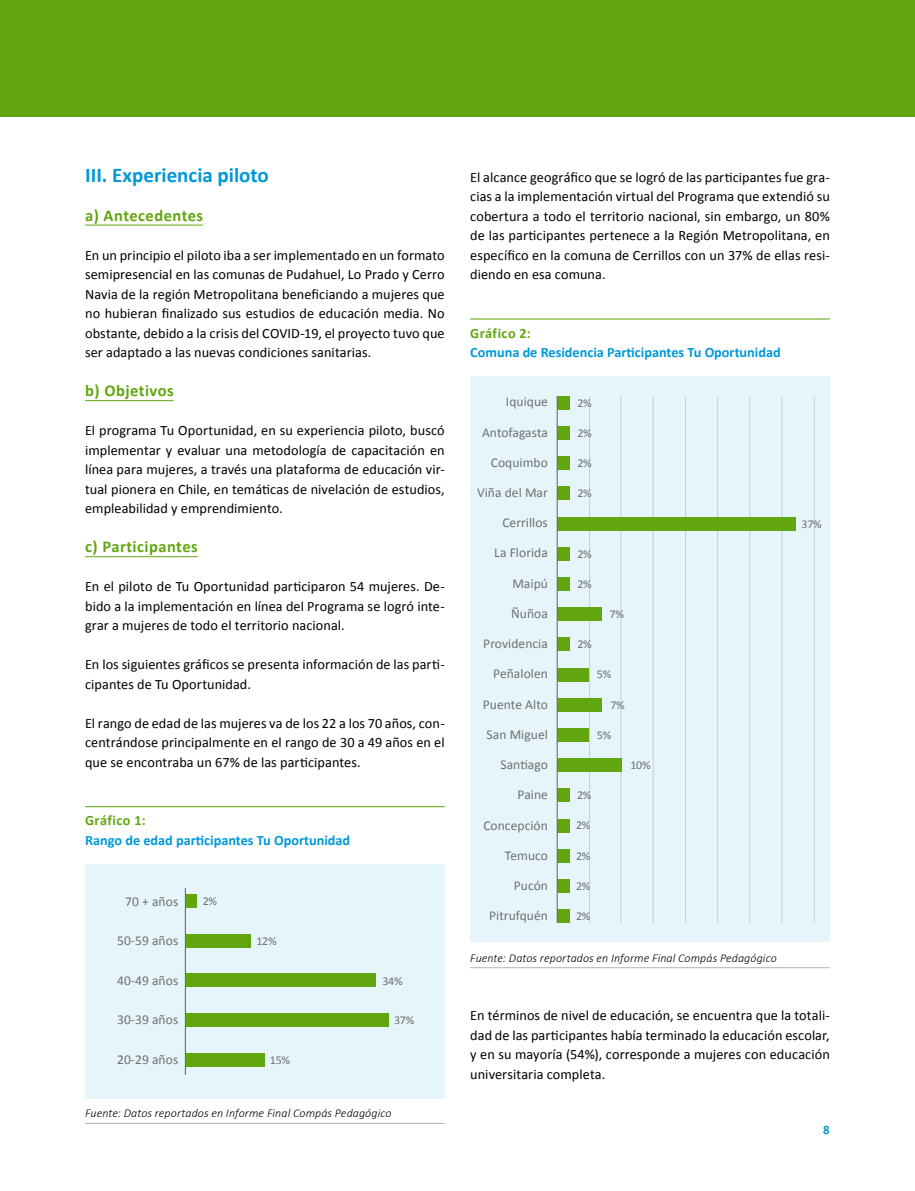
<style>
.page{position:relative;width:915px;height:1191px;background:#fff}
.page>*{position:absolute;margin:0;border:0;box-sizing:border-box;transform-origin:0 0}
.t1{font:700 21px "Calibri";color:#0098d8}
.t2{font:700 16.5px "Calibri";letter-spacing:.03em;color:#61a60e}
.t3{font:14.25px/19.5px "Calibri";letter-spacing:.005em;color:#000;text-align:justify}
.t4{font:700 14.25px "Calibri";color:#0098d8}
.t5{font:700 14.25px "Calibri";letter-spacing:.03em;color:#61a60e}
.t6{font:13.5px "Calibri";letter-spacing:.005em;color:#706f6f}
.t7{font:700 12.75px "Calibri";color:#0098d8}
.t8{font:italic 300 12px "Calibri";letter-spacing:.01em;color:#000}
.t9{font:12px "Calibri";letter-spacing:-.025em;color:#706f6f}
</style>
<div class="page">
<div style="left:0;top:0;width:914px;height:116px;background:#61a60e"></div>
<hr style="left:85px;top:225px;width:118px;height:1px;background:#61a60e">
<hr style="left:85px;top:400px;width:89px;height:1px;background:#61a60e">
<hr style="left:85px;top:556px;width:113px;height:1px;background:#61a60e">
<div style="left:85px;top:864px;width:359px;height:234px;background:#e6f5fb"></div>
<hr style="left:85px;top:806px;width:359px;height:1px;background:#61a60e">
<hr style="left:85px;top:1123px;width:359px;height:1px;background:#b3b2b2">
<div style="left:186px;top:1013px;width:203px;height:14px;background:#61a60e"></div>
<div style="left:186px;top:1053px;width:78px;height:13px;background:#61a60e"></div>
<div style="left:186px;top:973px;width:189px;height:14px;background:#61a60e"></div>
<div style="left:186px;top:934px;width:64px;height:13px;background:#61a60e"></div>
<div style="left:186px;top:894px;width:10px;height:13px;background:#61a60e"></div>
<hr style="left:185px;top:888px;width:1px;height:187px;background:#706f6f">
<div style="left:470px;top:376px;width:359px;height:566px;background:#e6f5fb"></div>
<hr style="left:470px;top:318px;width:359px;height:1px;background:#61a60e">
<hr style="left:470px;top:967px;width:359px;height:1px;background:#b3b2b2">
<hr style="left:589px;top:396px;width:1px;height:527px;background:#dadada">
<hr style="left:620px;top:396px;width:1px;height:527px;background:#dadada">
<hr style="left:652px;top:396px;width:1px;height:527px;background:#dadada">
<hr style="left:685px;top:396px;width:1px;height:527px;background:#dadada">
<hr style="left:717px;top:396px;width:1px;height:527px;background:#dadada">
<hr style="left:749px;top:396px;width:1px;height:527px;background:#dadada">
<hr style="left:781px;top:396px;width:1px;height:527px;background:#dadada">
<hr style="left:813px;top:396px;width:1px;height:527px;background:#dadada">
<div style="left:557px;top:396px;width:12px;height:13px;background:#61a60e"></div>
<div style="left:557px;top:426px;width:12px;height:14px;background:#61a60e"></div>
<div style="left:557px;top:456px;width:12px;height:14px;background:#61a60e"></div>
<div style="left:557px;top:487px;width:12px;height:13px;background:#61a60e"></div>
<div style="left:557px;top:517px;width:238px;height:13px;background:#61a60e"></div>
<div style="left:557px;top:547px;width:12px;height:13px;background:#61a60e"></div>
<div style="left:557px;top:577px;width:12px;height:14px;background:#61a60e"></div>
<div style="left:557px;top:607px;width:44px;height:14px;background:#61a60e"></div>
<div style="left:557px;top:637px;width:12px;height:14px;background:#61a60e"></div>
<div style="left:557px;top:668px;width:32px;height:13px;background:#61a60e"></div>
<div style="left:557px;top:698px;width:44px;height:13px;background:#61a60e"></div>
<div style="left:557px;top:728px;width:32px;height:13px;background:#61a60e"></div>
<div style="left:557px;top:758px;width:64px;height:14px;background:#61a60e"></div>
<div style="left:557px;top:788px;width:12px;height:14px;background:#61a60e"></div>
<div style="left:557px;top:818px;width:12px;height:14px;background:#61a60e"></div>
<div style="left:557px;top:849px;width:12px;height:13px;background:#61a60e"></div>
<div style="left:557px;top:879px;width:12px;height:13px;background:#61a60e"></div>
<div style="left:557px;top:909px;width:12px;height:13px;background:#61a60e"></div>
<hr style="left:556px;top:396px;width:1px;height:526px;background:#706f6f">
<h1 class="t1" style="left:85px;top:161px;width:185px">III. Experiencia piloto</h1>
<p class="t2" style="left:85px;top:204px;width:119px">a) Antecedentes</p>
<p class="t3" style="left:85px;top:245px;width:361px">En un principio el piloto iba a ser implementado en un formato semipresencial en las comunas de Pudahuel, Lo Prado y Cerro Navia de la región Metropolitana beneficiando a mujeres que no hubieran finalizado sus estudios de educación media. No obstante, debido a la crisis del COVID-19, el proyecto tuvo que ser adaptado a las nuevas condiciones sanitarias.</p>
<p class="t2" style="left:85px;top:380px;width:90px">b) Objetivos</p>
<p class="t3" style="left:85px;top:421px;width:361px">El programa Tu Oportunidad, en su experiencia piloto, buscó implementar y evaluar una metodología de capacitación en línea para mujeres, a través una plataforma de educación vir&shy;tual pionera en Chile, en temáticas de nivelación de estudios, empleabilidad y emprendimiento.</p>
<p class="t2" style="left:85px;top:536px;width:114px">c) Participantes</p>
<p class="t3" style="left:85px;top:577px;width:361px">En el piloto de Tu Oportunidad participaron 54 mujeres. De&shy;bido a la implementación en línea del Programa se logró inte&shy;grar a mujeres de todo el territorio nacional.</p>
<p class="t3" style="left:85px;top:655px;width:361px">En los siguientes gráficos se presenta información de las parti&shy;cipantes de Tu Oportunidad.</p>
<p class="t3" style="left:85px;top:713px;width:361px">El rango de edad de las mujeres va de los 22 a los 70 años, con&shy;centrándose principalmente en el rango de 30 a 49 años en el que se encontraba un 67% de las participantes.</p>
<p class="t5" style="left:85px;top:811px;width:62px">Gráfico 1:</p>
<p class="t4" style="left:85px;top:831px;width:266px">Rango de edad participantes Tu Oportunidad</p>
<p class="t6" style="left:125px;top:893px;width:55px">70 + años</p>
<p class="t6" style="left:117px;top:932px;width:63px">50-59 años</p>
<p class="t6" style="left:117px;top:971px;width:63px">40-49 años</p>
<p class="t6" style="left:117px;top:1011px;width:63px">30-39 años</p>
<p class="t6" style="left:117px;top:1050px;width:63px">20-29 años</p>
<p class="t9" style="left:202px;top:893px;width:16px">2%</p>
<p class="t9" style="left:256px;top:933px;width:22px">12%</p>
<p class="t9" style="left:270px;top:1052px;width:22px">15%</p>
<p class="t9" style="left:382px;top:973px;width:22px">34%</p>
<p class="t9" style="left:394px;top:1012px;width:22px">37%</p>
<p class="t8" style="left:85px;top:1106px;width:308px">Fuente: Datos reportados en Informe Final Compás Pedagógico</p>
<p class="t3" style="left:470px;top:167px;width:361px">El alcance geográfico que se logró de las participantes fue gra&shy;cias a la implementación virtual del Programa que extendió su cobertura a todo el territorio nacional, sin embargo, un 80% de las participantes pertenece a la Región Metropolitana, en específico en la comuna de Cerrillos con un 37% de ellas resi&shy;diendo en esa comuna.</p>
<p class="t5" style="left:470px;top:324px;width:62px">Gráfico 2:</p>
<p class="t4" style="left:470px;top:343px;width:312px">Comuna de Residencia Participantes Tu Oportunidad</p>
<p class="t6" style="left:505px;top:393px;width:43px">Iquique</p>
<p class="t6" style="left:482px;top:423px;width:67px">Antofagasta</p>
<p class="t6" style="left:490px;top:454px;width:59px">Coquimbo</p>
<p class="t6" style="left:477px;top:484px;width:72px">Viña del Mar</p>
<p class="t6" style="left:502px;top:514px;width:47px">Cerrillos</p>
<p class="t6" style="left:494px;top:544px;width:55px">La Florida</p>
<p class="t6" style="left:512px;top:574px;width:37px">Maipú</p>
<p class="t6" style="left:511px;top:605px;width:38px">Ñuñoa</p>
<p class="t6" style="left:483px;top:635px;width:66px">Providencia</p>
<p class="t6" style="left:493px;top:665px;width:56px">Peñalolen</p>
<p class="t6" style="left:482px;top:695px;width:66px">Puente Alto</p>
<p class="t6" style="left:486px;top:726px;width:63px">San Miguel</p>
<p class="t6" style="left:500px;top:756px;width:49px">Santiago</p>
<p class="t6" style="left:517px;top:786px;width:32px">Paine</p>
<p class="t6" style="left:483px;top:816px;width:66px">Concepción</p>
<p class="t6" style="left:504px;top:847px;width:45px">Temuco</p>
<p class="t6" style="left:513px;top:877px;width:36px">Pucón</p>
<p class="t6" style="left:489px;top:907px;width:60px">Pitrufquén</p>
<p class="t9" style="left:577px;top:395px;width:16px">2%</p>
<p class="t9" style="left:577px;top:425px;width:16px">2%</p>
<p class="t9" style="left:577px;top:455px;width:16px">2%</p>
<p class="t9" style="left:577px;top:486px;width:16px">2%</p>
<p class="t9" style="left:577px;top:546px;width:16px">2%</p>
<p class="t9" style="left:577px;top:576px;width:16px">2%</p>
<p class="t9" style="left:577px;top:636px;width:16px">2%</p>
<p class="t9" style="left:609px;top:606px;width:16px">7%</p>
<p class="t9" style="left:596px;top:667px;width:16px">5%</p>
<p class="t9" style="left:610px;top:697px;width:16px">7%</p>
<p class="t9" style="left:596px;top:727px;width:16px">5%</p>
<p class="t9" style="left:577px;top:787px;width:16px">2%</p>
<p class="t9" style="left:576px;top:818px;width:16px">2%</p>
<p class="t9" style="left:576px;top:848px;width:16px">2%</p>
<p class="t9" style="left:576px;top:878px;width:16px">2%</p>
<p class="t9" style="left:576px;top:908px;width:16px">2%</p>
<p class="t9" style="left:630px;top:757px;width:22px">10%</p>
<p class="t8" style="left:470px;top:950px;width:308px">Fuente: Datos reportados en Informe Final Compás Pedagógico</p>
<p class="t9" style="left:801px;top:516px;width:22px">37%</p>
<p class="t3" style="left:470px;top:1006px;width:361px">En términos de nivel de educación, se encuentra que la totali&shy;dad de las participantes había terminado la educación escolar, y en su mayoría (54%), corresponde a mujeres con educación universitaria completa.</p>
<p class="t7" style="left:822px;top:1121px;width:8px">8</p>
</div>
